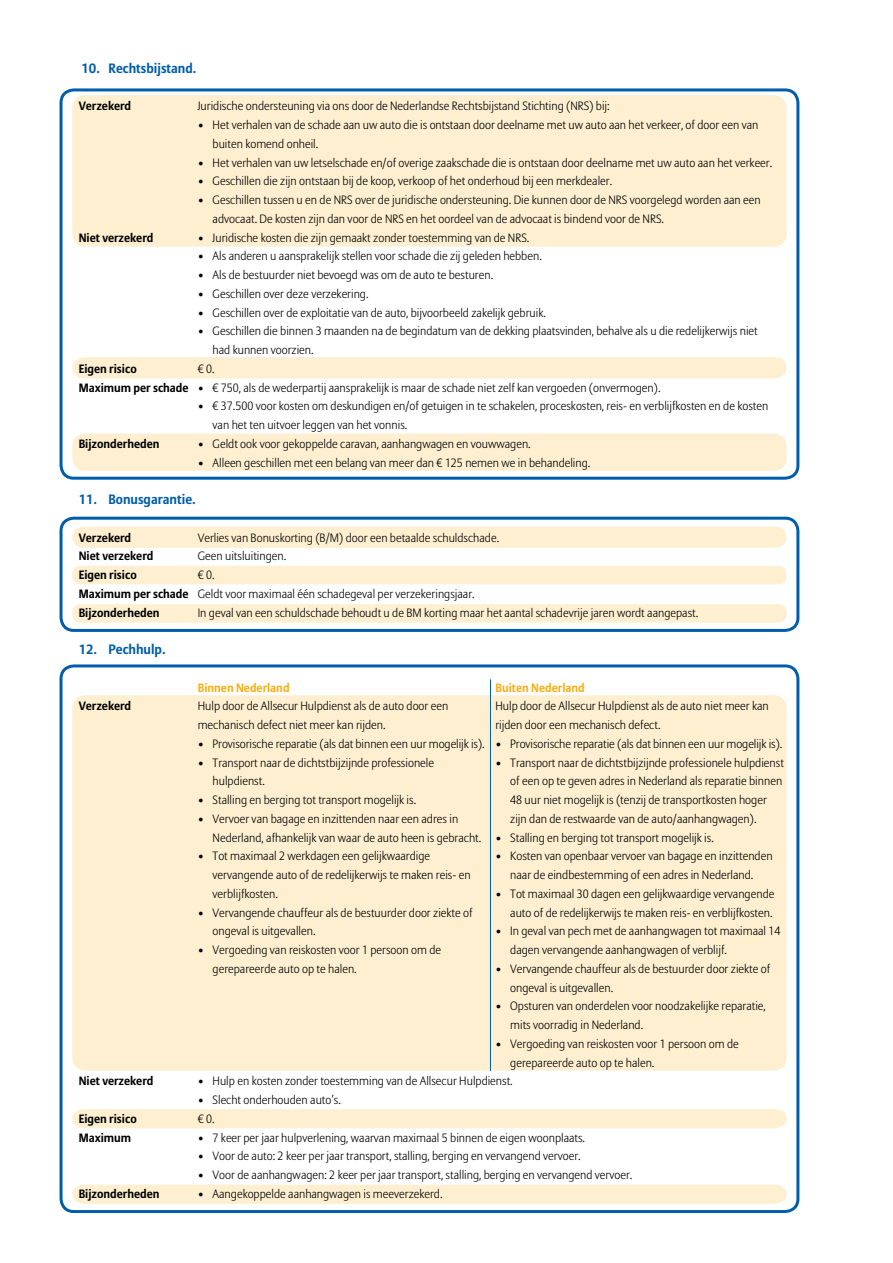
<style>
.page{position:relative;width:893px;height:1263px;background:#fff}
.page>*{position:absolute;margin:0;border:0;box-sizing:border-box;transform-origin:0 0}
.t1{font:700 13.5px "Allianz Sans";color:#005dab}
.t2{font:300 12px/18.8px "Allianz Sans";color:#000}
.t3{font:700 12px "Allianz Sans";color:#000}
.t4{font:700 12px "Allianz Sans";color:#f7af15}
.s1{font-weight:700}
</style>
<div class="page">
<div style="left:60px;top:88px;width:739px;height:392px;border:3px solid #005dab;border-radius:13px"></div>
<div style="left:72px;top:95px;width:715px;height:152px;background:#fdefd0;border-radius:13px"></div>
<div style="left:72px;top:433px;width:715px;height:38px;background:#fdefd0;border-radius:13px"></div>
<div style="left:72px;top:357px;width:715px;height:21px;background:#fdefd0"></div>
<div style="left:72px;top:1185px;width:715px;height:19px;background:#fdefd0"></div>
<div style="left:72px;top:604px;width:715px;height:19px;background:#fdefd0;border-radius:9px"></div>
<div style="left:72px;top:566px;width:715px;height:18px;background:#fdefd0;border-radius:9px"></div>
<div style="left:72px;top:527px;width:715px;height:21px;background:#fdefd0"></div>
<div style="left:60px;top:517px;width:739px;height:115px;border:3px solid #005dab;border-radius:13px"></div>
<div style="left:72px;top:1109px;width:715px;height:19px;background:#fdefd0"></div>
<div style="left:60px;top:664px;width:739px;height:549px;border:3px solid #005dab;border-radius:13px"></div>
<div style="left:72px;top:695px;width:715px;height:375px;background:#fdefd0;border-radius:13px"></div>
<hr style="left:490px;top:679px;width:1px;height:392px;background:#005dab">
<p class="t1" style="left:81px;top:59px;width:117px">10. Rechtsbijstand.</p>
<p class="t3" style="left:79px;top:98px;width:54px">Verzekerd</p>
<p class="t2" style="left:198px;top:97px;width:413px">Juridische ondersteuning via ons door de Nederlandse Rechtsbijstand Stichting (NRS) bij:</p>
<p class="t2" style="left:213px;top:116px;width:547px;text-indent:-15px">• Het verhalen van de schade aan uw auto die is ontstaan door deelname met uw auto aan het verkeer, of door een van buiten komend onheil.</p>
<p class="t2" style="left:198px;top:153px;width:576px">• Het verhalen van uw letselschade en/of overige zaakschade die is ontstaan door deelname met uw auto aan het verkeer.</p>
<p class="t2" style="left:198px;top:172px;width:416px">• Geschillen die zijn ontstaan bij de koop, verkoop of het onderhoud bij een merkdealer.</p>
<p class="t2" style="left:198px;top:191px;width:143px">• Geschillen tussen u en de nrs</p>
<p class="t2" style="left:355px;top:191px;width:261px">over de juridische ondersteuning. Die kunnen door de nrs</p>
<p class="t2" style="left:213px;top:191px;width:550px;text-indent:417px">voorgelegd worden aan een advocaat. De kosten zijn dan voor de NRS en het oordeel van de advocaat is bindend voor de NRS.</p>
<p class="t3" style="left:79px;top:230px;width:76px">Niet verzekerd</p>
<p class="t2" style="left:198px;top:228px;width:333px">• Juridische kosten die zijn gemaakt zonder toestemming van de NRS.</p>
<p class="t2" style="left:198px;top:247px;width:346px">• Als anderen u aansprakelijk stellen voor schade die zij geleden hebben.</p>
<p class="t2" style="left:198px;top:266px;width:297px">• Als de bestuurder niet bevoegd was om de auto te besturen.</p>
<p class="t2" style="left:198px;top:285px;width:172px">• Geschillen over deze verzekering.</p>
<p class="t2" style="left:198px;top:303px;width:350px">• Geschillen over de exploitatie van de auto, bijvoorbeeld zakelijk gebruik.</p>
<p class="t2" style="left:213px;top:322px;width:547px;text-indent:-15px">• Geschillen die binnen 3 maanden na de begindatum van de dekking plaatsvinden, behalve als u die redelijkerwijs niet had kunnen voorzien.</p>
<p class="t3" style="left:79px;top:361px;width:60px">Eigen risico</p>
<p class="t2" style="left:79px;top:360px;width:583px;text-indent:119px">€ 0.<br><span class="s1">Maximum per schade</span> • € 750, als de wederpartij aansprakelijk is maar de schade niet zelf kan vergoeden (onvermogen).</p>
<p class="t2" style="left:213px;top:397px;width:557px;text-indent:-15px">• € 37.500 voor kosten om deskundigen en/of getuigen in te schakelen, proceskosten, reis- en verblijfkosten en de kosten van het ten uitvoer leggen van het vonnis.</p>
<p class="t3" style="left:79px;top:436px;width:82px">Bijzonderheden</p>
<p class="t2" style="left:198px;top:435px;width:334px">• Geldt ook voor gekoppelde caravan, aanhangwagen en vouwwagen.</p>
<p class="t2" style="left:198px;top:453px;width:394px">• Alleen geschillen met een belang van meer dan € 125 nemen we in behandeling.</p>
<p class="t1" style="left:79px;top:491px;width:119px">11. Bonusgarantie.</p>
<p class="t3" style="left:79px;top:530px;width:54px">Verzekerd</p>
<p class="t2" style="left:198px;top:528px;width:303px">Verlies van Bonuskorting (B/M) door een betaalde schuldschade.</p>
<p class="t3" style="left:79px;top:548px;width:76px">Niet verzekerd</p>
<p class="t2" style="left:198px;top:547px;width:90px">Geen uitsluitingen.</p>
<p class="t3" style="left:79px;top:567px;width:60px">Eigen risico</p>
<p class="t2" style="left:79px;top:566px;width:397px;text-indent:119px">€ 0.<br><span class="s1">Maximum per schade</span> Geldt voor maximaal één schadegeval per verzekeringsjaar.<br><span class="s1">Bijzonderheden</span></p>
<p class="t2" style="left:198px;top:603px;width:502px">In geval van een schuldschade behoudt u de BM korting maar het aantal schadevrije jaren wordt aangepast.</p>
<p class="t1" style="left:79px;top:641px;width:89px">12. Pechhulp.</p>
<p class="t4" style="left:198px;top:680px;width:93px">Binnen Nederland</p>
<p class="t4" style="left:495px;top:680px;width:91px">Buiten Nederland</p>
<p class="t3" style="left:79px;top:698px;width:54px">Verzekerd</p>
<p class="t2" style="left:198px;top:697px;width:252px">Hulp door de Allsecur Hulpdienst als de auto door een mechanisch defect niet meer kan rijden.</p>
<p class="t2" style="left:198px;top:735px;width:288px">• Provisorische reparatie (als dat binnen een uur mogelijk is).</p>
<p class="t2" style="left:213px;top:753px;width:223px;text-indent:-15px">• Transport naar de dichtstbijzijnde professionele hulpdienst.</p>
<p class="t2" style="left:198px;top:791px;width:220px">• Stalling en berging tot transport mogelijk is.</p>
<p class="t2" style="left:213px;top:810px;width:270px;text-indent:-15px">• Vervoer van bagage en inzittenden naar een adres in<br>Nederland, afhankelijk van waar de auto heen is gebracht.</p>
<p class="t2" style="left:213px;top:847px;width:259px;text-indent:-15px">• Tot maximaal 2 werkdagen een gelijkwaardige vervangende auto of de redelijkerwijs te maken reis- en verblijfkosten.</p>
<p class="t2" style="left:213px;top:903px;width:261px;text-indent:-15px">• Vervangende chauffeur als de bestuurder door ziekte of ongeval is uitgevallen.</p>
<p class="t2" style="left:213px;top:941px;width:230px;text-indent:-15px">• Vergoeding van reiskosten voor 1 persoon om de gerepareerde auto op te halen.</p>
<p class="t2" style="left:495px;top:697px;width:275px">Hulp door de Allsecur Hulpdienst als de auto niet meer kan rijden door een mechanisch defect.</p>
<p class="t2" style="left:495px;top:735px;width:288px">• Provisorische reparatie (als dat binnen een uur mogelijk is).</p>
<p class="t2" style="left:510px;top:753px;width:275px;text-indent:-15px">• Transport naar de dichtstbijzijnde professionele hulpdienst of een op te geven adres in Nederland als reparatie binnen 48 uur niet mogelijk is (tenzij de transportkosten hoger zijn dan de restwaarde van de auto/aanhangwagen).</p>
<p class="t2" style="left:495px;top:828px;width:220px">• Stalling en berging tot transport mogelijk is.</p>
<p class="t2" style="left:495px;top:847px;width:279px;text-align:center">• Kosten van openbaar vervoer van bagage en inzittenden naar de eindbestemming of een adres in Nederland.</p>
<p class="t2" style="left:495px;top:885px;width:281px;text-align:right">• Tot maximaal 30 dagen een gelijkwaardige vervangende auto of de redelijkerwijs te maken reis- en verblijfkosten.</p>
<p class="t2" style="left:510px;top:922px;width:272px;text-indent:-15px">• In geval van pech met de aanhangwagen tot maximaal 14 dagen vervangende aanhangwagen of verblijf.</p>
<p class="t2" style="left:510px;top:960px;width:261px;text-indent:-15px">• Vervangende chauffeur als de bestuurder door ziekte of ongeval is uitgevallen.</p>
<p class="t2" style="left:510px;top:997px;width:257px;text-indent:-15px">• Opsturen van onderdelen voor noodzakelijke reparatie, mits voorradig in Nederland.</p>
<p class="t2" style="left:510px;top:1035px;width:230px;text-indent:-15px">• Vergoeding van reiskosten voor 1 persoon om de gerepareerde auto op te halen.</p>
<p class="t3" style="left:79px;top:1073px;width:76px">Niet verzekerd</p>
<p class="t2" style="left:198px;top:1072px;width:317px">• Hulp en kosten zonder toestemming van de Allsecur Hulpdienst.</p>
<p class="t2" style="left:198px;top:1091px;width:145px">• Slecht onderhouden auto’s.</p>
<p class="t3" style="left:79px;top:1111px;width:60px">Eigen risico</p>
<p class="t2" style="left:198px;top:1110px;width:18px">€ 0.</p>
<p class="t3" style="left:79px;top:1130px;width:54px">Maximum</p>
<p class="t2" style="left:198px;top:1128px;width:389px">• 7 keer per jaar hulpverlening, waarvan maximaal 5 binnen de eigen woonplaats.</p>
<p class="t2" style="left:198px;top:1147px;width:384px">• Voor de auto: 2 keer per jaar transport, stalling, berging en vervangend vervoer.</p>
<p class="t2" style="left:198px;top:1166px;width:436px">• Voor de aanhangwagen: 2 keer per jaar transport, stalling, berging en vervangend vervoer.</p>
<p class="t3" style="left:79px;top:1186px;width:82px">Bijzonderheden</p>
<p class="t2" style="left:198px;top:1185px;width:246px">• Aangekoppelde aanhangwagen is meeverzekerd.</p>
</div>
